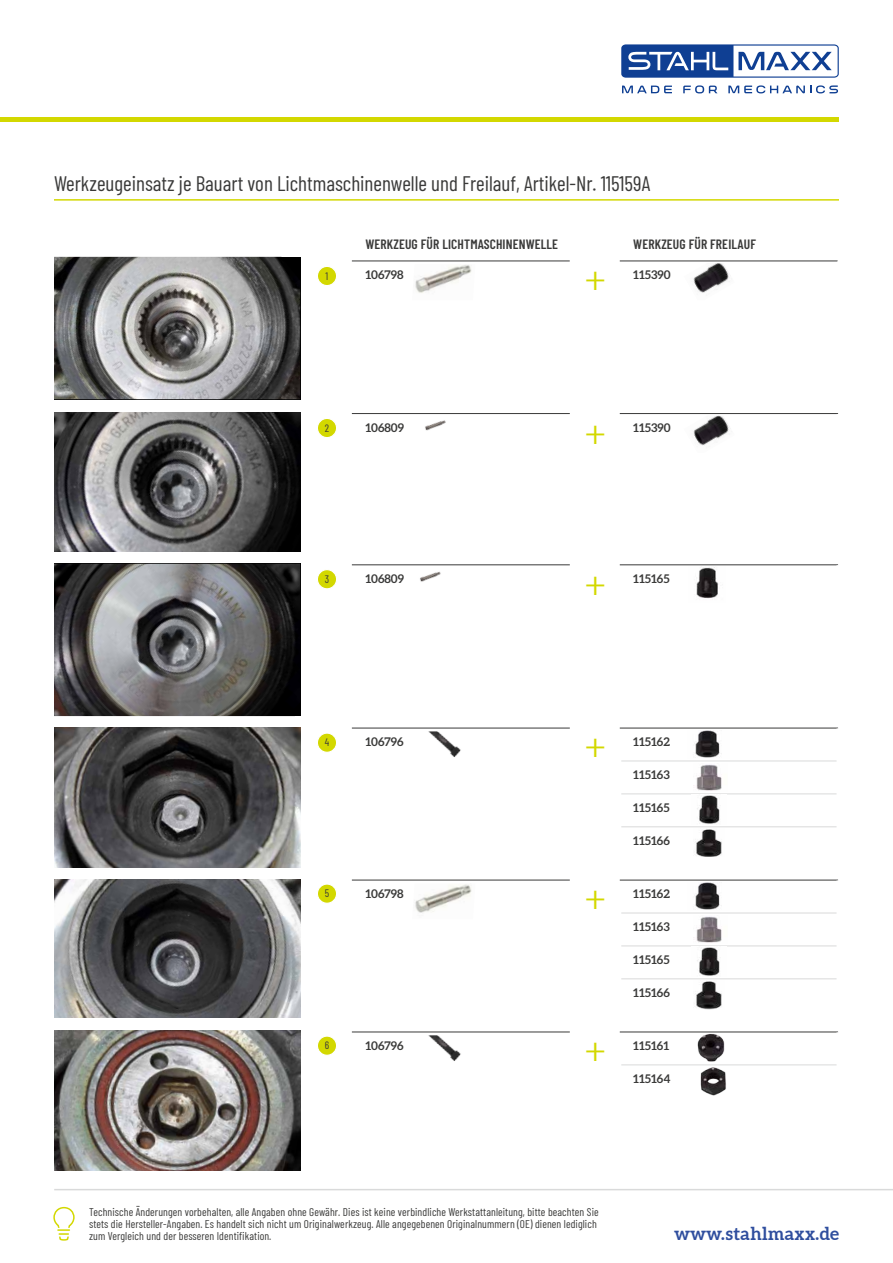
<style>
.page{position:relative;width:893px;height:1263px;background:#fff}
.page>*{position:absolute;margin:0;border:0;box-sizing:border-box;transform-origin:0 0}
.t1{font:37.5px "Minion Pro";color:#d3d800}
.t2{font:21px "Barlow Condensed";color:#3a3a39}
.t3{font:700 18px "Aleo";letter-spacing:.02em;color:#2f4e9e}
.t4{font:600 13.5px "Barlow Condensed";letter-spacing:.01em;color:#3a3a39}
.t5{font:700 12px "Aleo";color:#3a3a39}
.t6{font:11.25px/12px "Barlow Condensed";letter-spacing:.01em;color:#3a3a39}
.t7{font:10.8px "Barlow Condensed";color:#3a3a39}
</style>
<div class="page">
<svg style="left:683px;top:85px;width:34px;height:8px"></svg>
<svg style="left:728px;top:85px;width:110px;height:8px"></svg>
<svg style="left:622px;top:86px;width:50px;height:7px"></svg>
<svg style="left:621px;top:44px;width:218px;height:34px"></svg>
<hr style="left:0;top:118px;width:839px;height:4px;background:#d3d800">
<hr style="left:54px;top:1189px;width:839px;height:1px;background:#d9dada">
<svg style="left:53px;top:1206px;width:22px;height:35px"></svg>
<hr style="left:54px;top:199px;width:785px;height:2px;background:#d3d800">
<img style="left:54px;top:412px;width:246px;height:140px">
<img style="left:54px;top:728px;width:246px;height:139px">
<img style="left:54px;top:879px;width:246px;height:139px">
<img style="left:54px;top:1031px;width:246px;height:140px">
<img style="left:54px;top:257px;width:246px;height:142px">
<hr style="left:352px;top:261px;width:218px;height:1px;background:#3a3a39">
<img style="left:415px;top:265px;width:57px;height:28px">
<hr style="left:620px;top:261px;width:218px;height:1px;background:#3a3a39">
<img style="left:693px;top:263px;width:37px;height:30px">
<hr style="left:352px;top:413px;width:218px;height:1px;background:#3a3a39">
<img style="left:425px;top:420px;width:21px;height:11px">
<hr style="left:620px;top:413px;width:218px;height:1px;background:#3a3a39">
<img style="left:693px;top:416px;width:36px;height:30px">
<hr style="left:352px;top:728px;width:218px;height:1px;background:#3a3a39">
<img style="left:428px;top:731px;width:33px;height:26px">
<svg style="left:621px;top:730px;width:215px;height:98px"></svg>
<hr style="left:620px;top:728px;width:218px;height:1px;background:#3a3a39">
<hr style="left:836px;top:728px;width:2px;height:33px;background:#fff">
<hr style="left:621px;top:761px;width:215px;height:1px;background:#d9dada">
<hr style="left:621px;top:793px;width:215px;height:1px;background:#d9dada">
<hr style="left:621px;top:826px;width:215px;height:1px;background:#d9dada">
<img style="left:688px;top:731px;width:42px;height:27px">
<img style="left:693px;top:764px;width:35px;height:27px">
<img style="left:692px;top:795px;width:35px;height:29px">
<img style="left:695px;top:829px;width:27px;height:28px">
<hr style="left:352px;top:880px;width:218px;height:1px;background:#3a3a39">
<img style="left:415px;top:884px;width:57px;height:29px">
<hr style="left:352px;top:1031px;width:218px;height:1px;background:#3a3a39">
<img style="left:428px;top:1035px;width:33px;height:26px">
<svg style="left:621px;top:1032px;width:215px;height:34px"></svg>
<hr style="left:620px;top:1031px;width:218px;height:1px;background:#3a3a39">
<hr style="left:621px;top:1064px;width:215px;height:1px;background:#d9dada">
<img style="left:690px;top:1032px;width:40px;height:30px">
<img style="left:700px;top:1067px;width:26px;height:29px">
<div style="left:317px;top:266px;width:20px;height:20px;background:#d3d800;border-radius:50%"></div>
<div style="left:317px;top:266px;width:20px;height:20px;border:1px solid #fff;border-radius:50%"></div>
<div style="left:317px;top:418px;width:20px;height:20px;background:#d3d800;border-radius:50%"></div>
<div style="left:317px;top:418px;width:20px;height:20px;border:1px solid #fff;border-radius:50%"></div>
<div style="left:317px;top:733px;width:20px;height:19px;background:#d3d800;border-radius:50%"></div>
<div style="left:317px;top:732px;width:20px;height:21px;border:1px solid #fff;border-radius:50%"></div>
<div style="left:317px;top:884px;width:20px;height:19px;background:#d3d800;border-radius:50%"></div>
<div style="left:317px;top:883px;width:20px;height:21px;border:1px solid #fff;border-radius:50%"></div>
<div style="left:317px;top:1036px;width:20px;height:19px;background:#d3d800;border-radius:50%"></div>
<div style="left:317px;top:1035px;width:20px;height:21px;border:1px solid #fff;border-radius:50%"></div>
<img style="left:54px;top:564px;width:246px;height:152px">
<hr style="left:352px;top:564px;width:218px;height:1px;background:#3a3a39">
<img style="left:420px;top:571px;width:21px;height:11px">
<hr style="left:620px;top:564px;width:218px;height:1px;background:#3a3a39">
<img style="left:696px;top:567px;width:23px;height:32px">
<div style="left:317px;top:570px;width:20px;height:19px;background:#d3d800;border-radius:50%"></div>
<div style="left:317px;top:569px;width:20px;height:20px;border:1px solid #fff;border-radius:50%"></div>
<svg style="left:621px;top:882px;width:215px;height:128px"></svg>
<hr style="left:620px;top:880px;width:218px;height:1px;background:#3a3a39">
<hr style="left:836px;top:880px;width:2px;height:33px;background:#fff">
<hr style="left:621px;top:913px;width:215px;height:1px;background:#d9dada">
<hr style="left:621px;top:945px;width:215px;height:1px;background:#d9dada">
<hr style="left:621px;top:978px;width:215px;height:1px;background:#d9dada">
<img style="left:688px;top:883px;width:42px;height:27px">
<img style="left:693px;top:916px;width:35px;height:27px">
<img style="left:692px;top:947px;width:35px;height:29px">
<img style="left:694px;top:980px;width:31px;height:29px">
<p class="t2" style="left:54px;top:169px;width:598px">Werkzeugeinsatz je Bauart von Lichtmaschinenwelle und Freilauf, Artikel-Nr. 115159A</p>
<p class="t7" style="left:326px;top:268px;width:4px">1</p>
<p class="t4" style="left:365px;top:235px;width:194px">WERKZEUG FÜR LICHTMASCHINENWELLE</p>
<p class="t5" style="left:365px;top:267px;width:40px">106798</p>
<p class="t1" style="left:584px;top:253px;width:23px">+</p>
<p class="t4" style="left:633px;top:235px;width:124px">WERKZEUG FÜR FREILAUF</p>
<p class="t5" style="left:633px;top:267px;width:39px">115390</p>
<p class="t7" style="left:325px;top:420px;width:6px">2</p>
<p class="t5" style="left:365px;top:420px;width:40px">106809</p>
<p class="t5" style="left:633px;top:420px;width:39px">115390</p>
<p class="t1" style="left:584px;top:406px;width:23px">+</p>
<p class="t7" style="left:325px;top:571px;width:6px">3</p>
<p class="t5" style="left:365px;top:571px;width:40px">106809</p>
<p class="t5" style="left:633px;top:571px;width:38px">115165</p>
<p class="t1" style="left:584px;top:558px;width:23px">+</p>
<p class="t7" style="left:325px;top:735px;width:6px">4</p>
<p class="t5" style="left:365px;top:734px;width:40px">106796</p>
<p class="t5" style="left:633px;top:734px;width:38px">115162</p>
<p class="t5" style="left:633px;top:767px;width:38px">115163</p>
<p class="t5" style="left:633px;top:800px;width:38px">115165</p>
<p class="t5" style="left:633px;top:833px;width:38px">115166</p>
<p class="t1" style="left:584px;top:720px;width:23px">+</p>
<p class="t7" style="left:325px;top:885px;width:6px">5</p>
<p class="t5" style="left:365px;top:886px;width:40px">106798</p>
<p class="t1" style="left:584px;top:872px;width:23px">+</p>
<p class="t5" style="left:633px;top:886px;width:38px">115162</p>
<p class="t5" style="left:633px;top:919px;width:38px">115163</p>
<p class="t5" style="left:633px;top:952px;width:38px">115165</p>
<p class="t5" style="left:633px;top:985px;width:38px">115166</p>
<p class="t7" style="left:325px;top:1037px;width:6px">6</p>
<p class="t5" style="left:365px;top:1038px;width:40px">106796</p>
<p class="t5" style="left:633px;top:1038px;width:37px">115161</p>
<p class="t5" style="left:633px;top:1071px;width:39px">115164</p>
<p class="t1" style="left:584px;top:1024px;width:23px">+</p>
<p class="t6" style="left:89px;top:1205px;width:511px">Technische Änderungen vorbehalten, alle Angaben ohne Gewähr. Dies ist keine verbindliche Werkstattanleitung, bitte beachten Sie stets die Hersteller-Angaben. Es handelt sich nicht um Originalwerkzeug. Alle angegebenen Originalnummern (OE) dienen lediglich zum Vergleich und der besseren Identifikation.</p>
<h3 class="t3" style="left:674px;top:1223px;width:166px">www.stahlmaxx.de</h3>
</div>
